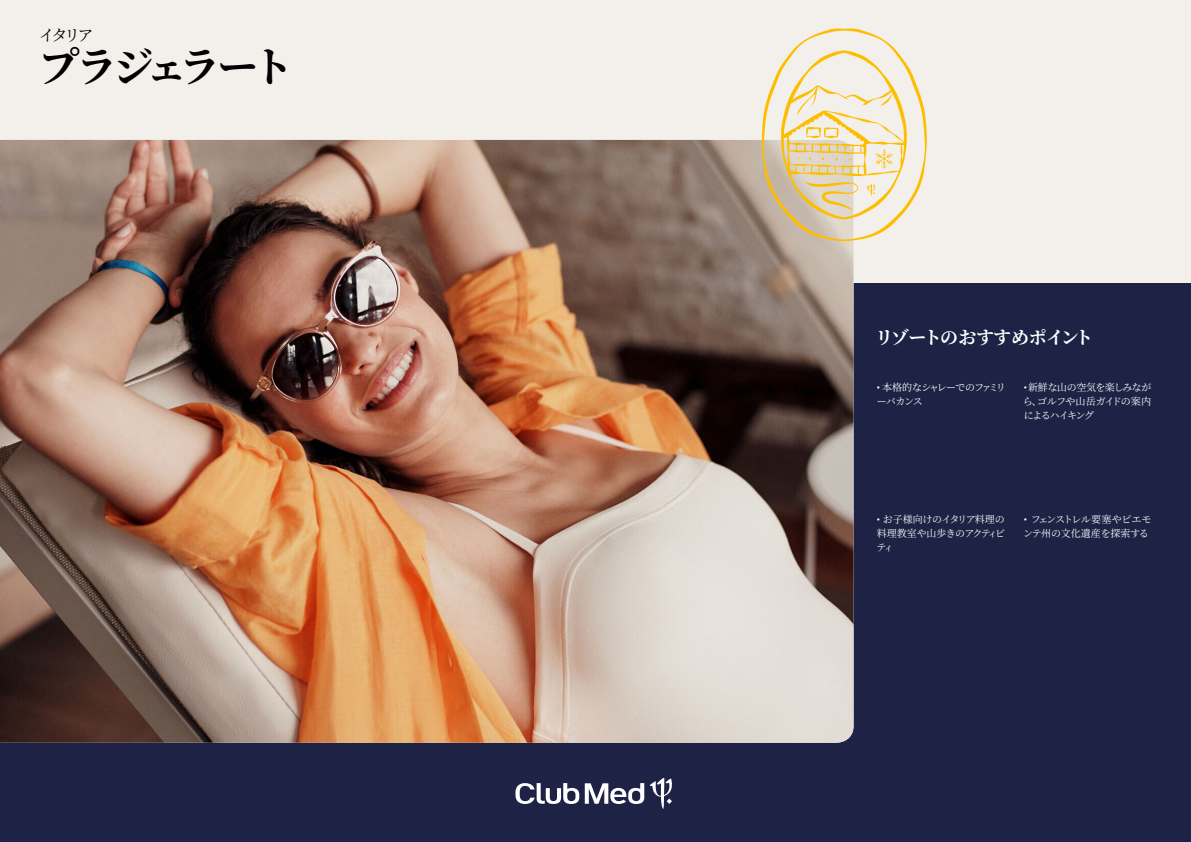
<style>
.page{position:relative;width:1191px;height:842px;background:#f3f0ec}
.page>*{position:absolute;margin:0;border:0;box-sizing:border-box;transform-origin:0 0}
.t1{font:700 41.5px "Noto Serif JP";letter-spacing:-.13em;color:#000}
.t2{font:700 18px "Noto Serif JP";letter-spacing:-.05em;color:#fff}
.t3{font:16px "Noto Serif JP";color:#000}
.t4{font:10px/14px "Noto Serif JP";letter-spacing:-.05em;color:#fff;text-align:justify}
.t5{font:10px/14px "Noto Serif JP";letter-spacing:-.03em;color:#fff}
.t6{font:10px/14px "Noto Serif JP";letter-spacing:-.09em;color:#fff}
</style>
<div class="page">
<div style="left:0;top:283px;width:1191px;height:559px;background:#1e2346"></div>
<img style="left:0;top:140px;width:853px;height:603px">
<svg style="left:762px;top:28px;width:165px;height:213px"></svg>
<svg style="left:515px;top:778px;width:157px;height:31px"></svg>
<h3 class="t3" style="left:39px;top:26px;width:56px">イタリア</h3>
<h1 class="t1" style="left:38px;top:44px;width:257px">プラジェラート</h1>
<h2 class="t2" style="left:875px;top:327px;width:219px">リゾートのおすすめポイント</h2>
<p class="t6" style="left:877px;top:380px;width:130px">• 本格的なシャレーでのファミリーバカンス</p>
<p class="t4" style="left:1022px;top:380px;width:130px">• 新鮮な山の空気を楽しみながら、ゴルフや山岳ガイドの案内によるハイキング</p>
<p class="t4" style="left:876px;top:513px;width:130px">• お子様向けのイタリア料理の料理教室や山歩きのアクティビティ</p>
<p class="t5" style="left:1023px;top:513px;width:130px">• フェンストレル要塞やピエモンテ州の文化遺産を探索する</p>
</div>
